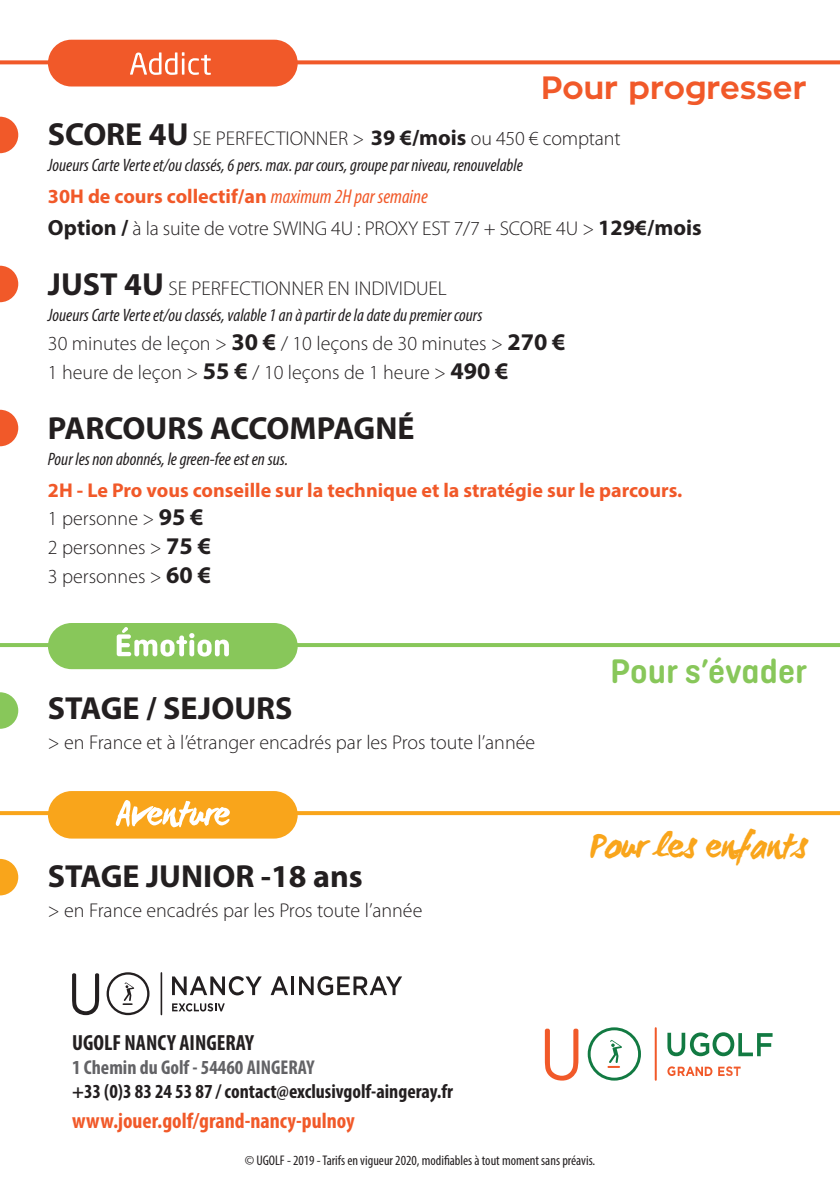
<style>
.page{position:relative;width:840px;height:1191px;background:#fff}
.page>*{position:absolute;margin:0;border:0;box-sizing:border-box;transform-origin:0 0}
.t1{font:700 36px "WC Mano Negra Bta";color:#f9a51b}
.t2{font:36px "Ciutadella Rounded Regular 10";color:#88c75a}
.t3{font:700 32px "Myriad Pro";color:#231f20}
.t4{font:700 32px "Zona Pro";color:#f15929}
.t5{font:700 condensed 22px "Myriad Pro";color:#f15929}
.t6{font:700 condensed 22px "Myriad Pro";color:#231f20}
.t7{font:300 20px/32px "Myriad Pro";color:#231f20}
.t8{font:700 20px/28.8px "Myriad Pro";color:#f15929}
.t9{font:700 condensed 20px "Myriad Pro";color:#231f20}
.t10{font:700 condensed 20px "Myriad Pro";color:#636366}
.t11{font:italic condensed 18px "Myriad Pro";color:#231f20}
.t12{font:condensed 14px "Myriad Pro";color:#231f20}
.s1{font-weight:700;font-size:32px}
.s2{font-weight:700;font-size:22px}
.s3{font-weight:700;color:#f15929}
.s4{font-weight:400;font-style:italic;font-stretch:condensed;color:#f15929}
.s5{font-weight:700;font-size:24px}
.s6{font-weight:300;color:#231f20}
.s7{font-size:24px;color:#231f20}
</style>
<div class="page">
<hr style="left:0;top:643px;width:839px;height:4px;background:#88c75a">
<svg style="left:0;top:692px;width:18px;height:37px"></svg>
<svg style="left:48px;top:623px;width:249px;height:46px"></svg>
<svg style="left:0;top:811px;width:839px;height:4px;background:#f9a721"></svg>
<svg style="left:0;top:859px;width:18px;height:36px"></svg>
<div style="left:48px;top:791px;width:249px;height:47px;background:#f9a51b;border-radius:24px"></div>
<svg style="left:116px;top:800px;width:114px;height:27px"></svg>
<svg style="left:544px;top:1028px;width:34px;height:52px"></svg>
<svg style="left:587px;top:1027px;width:53px;height:53px"></svg>
<hr style="left:654px;top:1027px;width:2px;height:53px;background:#f15929">
<svg style="left:667px;top:1032px;width:105px;height:24px"></svg>
<svg style="left:667px;top:1066px;width:73px;height:10px"></svg>
<svg style="left:0;top:60px;width:839px;height:4px;background:#f2683d"></svg>
<svg style="left:0;top:117px;width:18px;height:36px"></svg>
<svg style="left:0;top:266px;width:18px;height:36px"></svg>
<svg style="left:0;top:410px;width:18px;height:36px"></svg>
<div style="left:48px;top:40px;width:249px;height:46px;background:#f15929;border-radius:23px"></div>
<svg style="left:130px;top:52px;width:81px;height:23px"></svg>
<svg style="left:172px;top:976px;width:89px;height:19px"></svg>
<svg style="left:270px;top:976px;width:18px;height:19px"></svg>
<hr style="left:291px;top:976px;width:3px;height:19px;background:#231f20">
<svg style="left:299px;top:976px;width:103px;height:19px"></svg>
<svg style="left:72px;top:973px;width:27px;height:42px"></svg>
<svg style="left:106px;top:972px;width:43px;height:43px"></svg>
<hr style="left:160px;top:972px;width:2px;height:43px;background:#231f20">
<svg style="left:172px;top:1003px;width:53px;height:8px"></svg>
<h2 class="t4" style="left:541px;top:67px;width:267px">Pour progresser</h2>
<p class="t7" style="left:48px;top:122px;width:573px"><span class="s1">SCORE 4U</span> SE PERFECTIONNER &gt; <span class="s2">39 €/mois</span> ou 450 € comptant</p>
<p class="t11" style="left:48px;top:154px;width:476px">Joueurs Carte Verte et/ou classés, 6 pers. max. par cours, groupe par niveau, renouvelable</p>
<p class="t7" style="left:48px;top:180px;width:654px"><span class="s3">30H de cours collectif/an</span> <span class="s4">maximum 2H par semaine<br></span><span class="s2">Option /</span> à la suite de votre SWING 4U : PROXY EST 7/7 + SCORE 4U &gt; <span class="s2">129€/mois</span></p>
<p class="t7" style="left:48px;top:272px;width:400px"><span class="s1">JUST 4U</span> SE PERFECTIONNER EN INDIVIDUEL</p>
<p class="t11" style="left:48px;top:304px;width:435px">Joueurs Carte Verte et/ou classés, valable 1 an à partir de la date du premier cours</p>
<p class="t7" style="left:48px;top:328px;width:519px;line-height:28.8px">30 minutes de leçon &gt; <span class="s5">30 €</span> / 10 leçons de 30 minutes &gt; <span class="s5">270 €<br></span>1 heure de leçon &gt; <span class="s5">55 €</span> / 10 leçons de 1 heure &gt; <span class="s5">490 €</span></p>
<h2 class="t3" style="left:48px;top:407px;width:368px">PARCOURS ACCOMPAGNÉ</h2>
<p class="t11" style="left:48px;top:448px;width:241px">Pour les non abonnés, le green-fee est en sus.</p>
<p class="t8" style="left:48px;top:475px;width:635px">2H - Le Pro vous conseille sur la technique et la stratégie sur le parcours.<br><span class="s6">1 personne &gt;</span> <span class="s7">95 €<br></span><span class="s6">2 personnes &gt;</span> <span class="s7">75 €<br></span><span class="s6">3 personnes &gt;</span> <span class="s7">60 €</span></p>
<h2 class="t3" style="left:48px;top:687px;width:246px">STAGE / SEJOURS</h2>
<p class="t7" style="left:48px;top:726px;width:488px">&gt; en France et à l’étranger encadrés par les Pros toute l’année</p>
<h2 class="t3" style="left:48px;top:855px;width:316px">STAGE JUNIOR -18 ans</h2>
<p class="t7" style="left:48px;top:894px;width:376px">&gt; en France encadrés par les Pros toute l’année</p>
<h1 class="t2" style="left:609px;top:651px;width:198px">Pour s’évader</h1>
<h1 class="t1" style="left:589px;top:821px;width:218px">Pour les enfants</h1>
<p class="t6" style="left:72px;top:1029px;width:183px">UGOLF NANCY AINGERAY</p>
<p class="t10" style="left:72px;top:1055px;width:244px">1 Chemin du Golf - 54460 AINGERAY</p>
<p class="t9" style="left:72px;top:1079px;width:382px">+33 (0)3 83 24 53 87 / contact@exclusivgolf-aingeray.fr</p>
<p class="t5" style="left:72px;top:1107px;width:284px">www.jouer.golf/grand-nancy-pulnoy</p>
<p class="t12" style="left:244px;top:1151px;width:352px">© UGOLF - 2019 - Tarifs en vigueur 2020, modifiables à tout moment sans préavis.</p>
</div>
